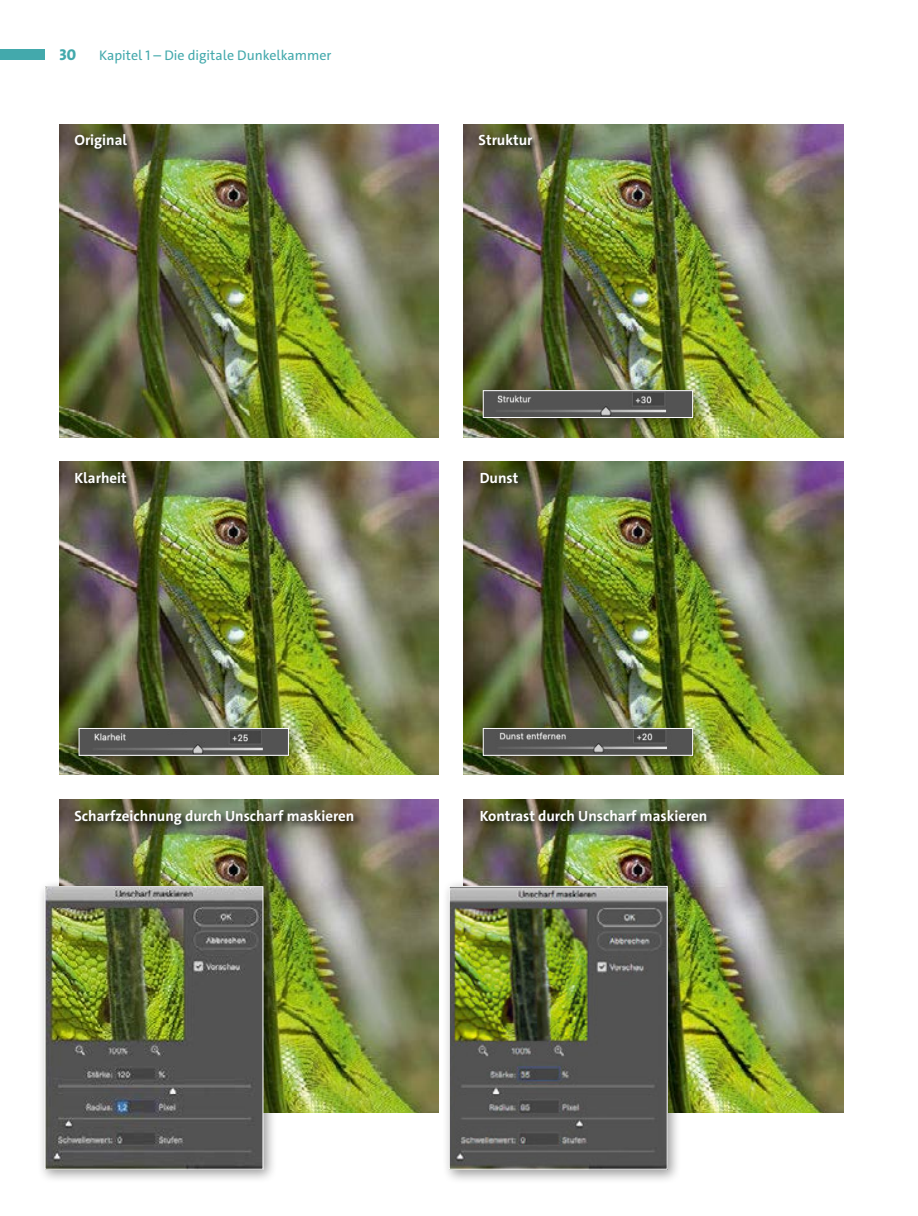
<style>
.page{position:relative;width:918px;height:1216px;background:#fff}
.page>*{position:absolute;margin:0;border:0;box-sizing:border-box;transform-origin:0 0}
.t1{font:800 15.75px "The Sans C4 s";color:#43a9ac}
._3300_BU_Folge{font:700 14.88px "The Sans C4 s";color:#fff}
.t2{font:14px "The Sans C4 s";color:#43a9ac}
</style>
<div class="page">
<div style="left:0;top:50px;width:45px;height:10px;background:#43a9ac"></div>
<img style="left:60px;top:124px;width:379px;height:313px">
<img style="left:60px;top:462px;width:379px;height:312px">
<img style="left:60px;top:799px;width:379px;height:313px">
<img style="left:464px;top:124px;width:379px;height:313px">
<img style="left:464px;top:462px;width:379px;height:312px">
<img style="left:464px;top:799px;width:379px;height:313px">
<div style="left:74px;top:133px;width:61px;height:24px;background:#000;opacity:.75"></div>
<div style="left:478px;top:133px;width:63px;height:21px;background:#000;opacity:.75"></div>
<div style="left:74px;top:808px;width:288px;height:25px;background:#000;opacity:.75"></div>
<div style="left:74px;top:470px;width:61px;height:21px;background:#000;opacity:.75"></div>
<div style="left:479px;top:471px;width:48px;height:20px;background:#000;opacity:.75"></div>
<div style="left:479px;top:808px;width:236px;height:21px;background:#000;opacity:.75"></div>
<div style="left:72px;top:720px;width:231px;height:49px;background:#000;opacity:.4"></div>
<img style="left:81px;top:730px;width:206px;height:23px">
<div style="left:79px;top:728px;width:210px;height:27px;border:1px solid #fff"></div>
<div style="left:476px;top:383px;width:231px;height:49px;background:#000;opacity:.4"></div>
<img style="left:485px;top:392px;width:206px;height:24px">
<div style="left:483px;top:390px;width:210px;height:28px;border:1px solid #fff"></div>
<div style="left:476px;top:720px;width:231px;height:49px;background:#000;opacity:.4"></div>
<img style="left:485px;top:730px;width:206px;height:23px">
<div style="left:483px;top:728px;width:210px;height:27px;border:1px solid #fff"></div>
<div style="left:38px;top:878px;width:240px;height:305px;background:#000;opacity:.4"></div>
<img style="left:47px;top:888px;width:214px;height:279px">
<div style="left:45px;top:886px;width:218px;height:283px;border:1px solid #fff"></div>
<div style="left:442px;top:878px;width:240px;height:305px;background:#000;opacity:.4"></div>
<img style="left:451px;top:887px;width:214px;height:280px">
<div style="left:449px;top:885px;width:218px;height:284px;border:1px solid #fff"></div>
<p class="t1" style="left:60px;top:45px;width:18px">30</p>
<p class="t2" style="left:99px;top:47px;width:234px">Kapitel 1 – Die digitale Dunkelkammer</p>
<p class="_3300_BU_Folge" style="left:74px;top:130px;width:54px">Original</p>
<p class="_3300_BU_Folge" style="left:478px;top:130px;width:55px">Struktur</p>
<p class="_3300_BU_Folge" style="left:74px;top:468px;width:54px">Klarheit</p>
<p class="_3300_BU_Folge" style="left:480px;top:468px;width:40px">Dunst</p>
<p class="_3300_BU_Folge" style="left:74px;top:806px;width:281px">Scharfzeichnung durch Unscharf maskieren</p>
<p class="_3300_BU_Folge" style="left:480px;top:806px;width:229px">Kontrast durch Unscharf maskieren</p>
</div>
